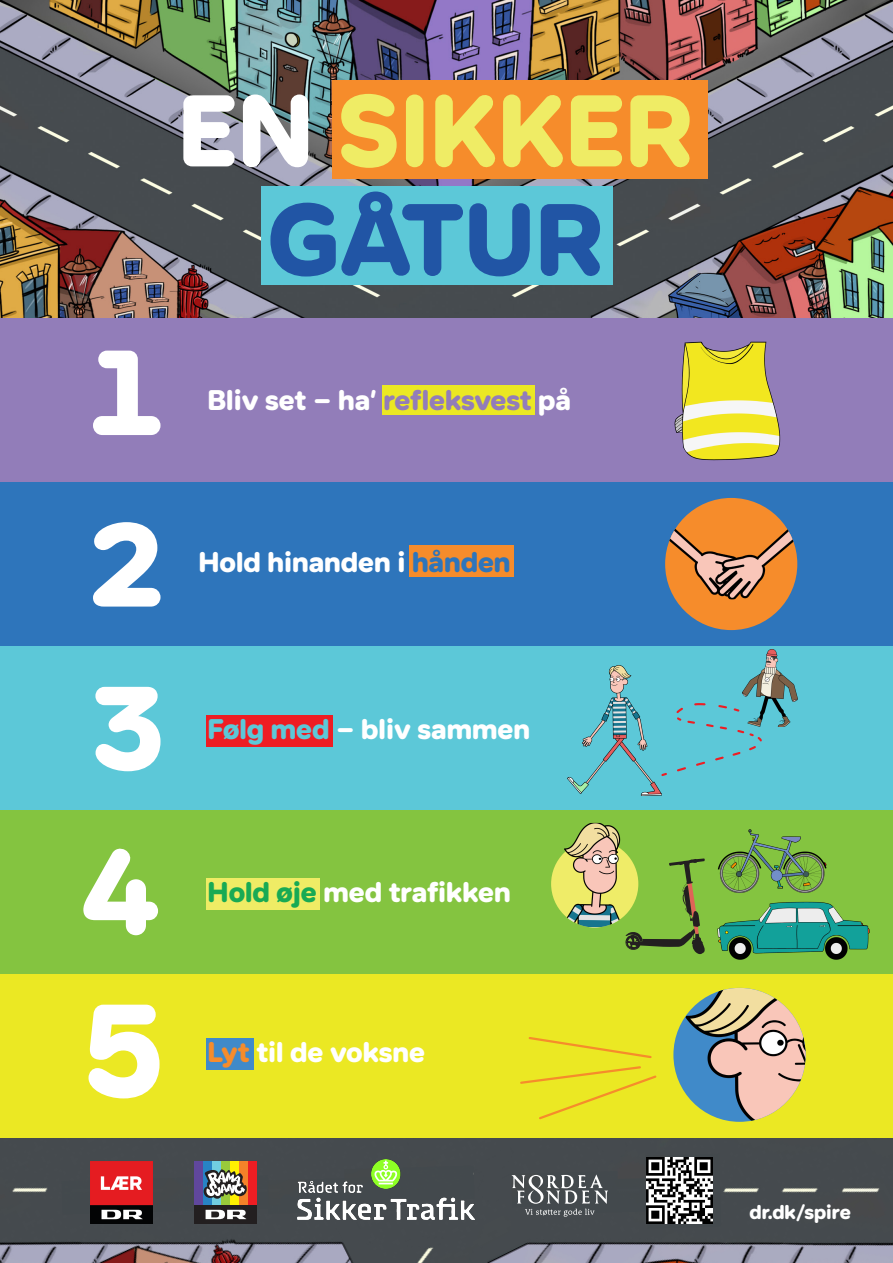
<style>
.page{position:relative;width:893px;height:1263px;background:#fff}
.page>*{position:absolute;margin:0;border:0;box-sizing:border-box;transform-origin:0 0}
.t1{font:700 103.05px "DR Publik Rounded";color:#efec65}
.t2{font:700 103.05px "DR Publik Rounded";letter-spacing:-.005em;color:#2155a5}
.t3{font:700 28.88px "DR Publik Rounded";color:#fff}
.t4{font:700 20.25px "DR Publik Rounded";color:#fff}
.s1{color:#fff}
.s2{color:#927db9}
.s3{color:#2e75bb}
.s4{color:#5cc8d8}
.s5{color:#18aa54}
.s6{color:#f68c2b}
</style>
<div class="page">
<img style="left:0;top:1138px;width:893px;height:125px">
<img style="left:645px;top:1154px;width:76px;height:74px">
<img style="left:0;top:0;width:893px;height:318px">
<div style="left:332px;top:81px;width:376px;height:98px;background:#f68c2b"></div>
<div style="left:262px;top:186px;width:351px;height:99px;background:#5cc8d8"></div>
<div style="left:0;top:318px;width:893px;height:164px;background:#927db9"></div>
<div style="left:0;top:482px;width:893px;height:164px;background:#2e75bb"></div>
<div style="left:0;top:646px;width:893px;height:164px;background:#5cc8d8"></div>
<div style="left:0;top:810px;width:893px;height:164px;background:#84c440"></div>
<div style="left:0;top:974px;width:893px;height:164px;background:#ebe823"></div>
<svg style="left:661px;top:703px;width:101px;height:73px"></svg>
<div style="left:206px;top:715px;width:127px;height:32px;background:#ee1d23"></div>
<svg style="left:95px;top:687px;width:66px;height:84px"></svg>
<div style="left:206px;top:878px;width:114px;height:32px;background:#efec65"></div>
<svg style="left:83px;top:848px;width:75px;height:87px"></svg>
<div style="left:206px;top:1038px;width:47px;height:32px;background:#408ac9"></div>
<svg style="left:89px;top:1005px;width:71px;height:93px"></svg>
<div style="left:409px;top:545px;width:105px;height:32px;background:#f68c2b"></div>
<svg style="left:93px;top:522px;width:68px;height:85px"></svg>
<div style="left:382px;top:385px;width:153px;height:30px;background:#ebe823"></div>
<svg style="left:93px;top:351px;width:68px;height:84px"></svg>
<svg style="left:528px;top:1037px;width:124px;height:21px"></svg>
<svg style="left:520px;top:1066px;width:137px;height:54px"></svg>
<img style="left:674px;top:341px;width:107px;height:120px">
<img style="left:742px;top:649px;width:55px;height:78px">
<img style="left:568px;top:666px;width:93px;height:129px">
<img style="left:718px;top:829px;width:109px;height:56px">
<img style="left:551px;top:840px;width:87px;height:87px;border-radius:44px">
<img style="left:673px;top:988px;width:133px;height:134px">
<img style="left:718px;top:885px;width:152px;height:75px">
<img style="left:559px;top:823px;width:71px;height:35px">
<svg style="left:625px;top:858px;width:80px;height:97px"></svg>
<div style="left:665px;top:498px;width:132px;height:132px;background:#f68c2b;border-radius:50%"></div>
<img style="left:665px;top:498px;width:132px;height:101px">
<img style="left:511px;top:1171px;width:107px;height:36px">
<img style="left:269px;top:1177px;width:29px;height:37px">
<div style="left:62px;top:1175px;width:207px;height:39px;background:#43494d"></div>
<div style="left:194px;top:1161px;width:9px;height:63px;background:#60479d"></div>
<div style="left:203px;top:1161px;width:9px;height:63px;background:#2783c5"></div>
<div style="left:212px;top:1161px;width:9px;height:63px;background:#71cee1"></div>
<div style="left:221px;top:1161px;width:9px;height:63px;background:#99ca3b"></div>
<div style="left:230px;top:1161px;width:9px;height:63px;background:#fff101"></div>
<div style="left:239px;top:1161px;width:9px;height:63px;background:#f58229"></div>
<div style="left:248px;top:1161px;width:9px;height:63px;background:#ee1d23"></div>
<div style="left:194px;top:1205px;width:63px;height:19px;background:#231f20"></div>
<svg style="left:206px;top:1210px;width:40px;height:9px"></svg>
<svg style="left:204px;top:1169px;width:43px;height:30px"></svg>
<img style="left:91px;top:1161px;width:62px;height:63px">
<img style="left:298px;top:1159px;width:176px;height:60px">
<img style="left:608px;top:1178px;width:38px;height:36px">
<svg style="left:512px;top:1174px;width:96px;height:43px;background:#6a6e71"></svg>
<img style="left:646px;top:1157px;width:66px;height:67px">
<p class="t1" style="left:178px;top:67px;width:518px"><span class="s1">EN</span> SIKKER</p>
<p class="t2" style="left:267px;top:176px;width:339px">GÅTUR</p>
<p class="t3" style="left:208px;top:382px;width:365px">Bliv set – ha’ <span class="s2">refleksvest</span> på</p>
<p class="t3" style="left:199px;top:544px;width:314px">Hold hinanden i <span class="s3">hånden</span></p>
<p class="t3" style="left:208px;top:711px;width:324px"><span class="s4">Følg med</span> – bliv sammen</p>
<p class="t3" style="left:208px;top:874px;width:305px"><span class="s5">Hold øje</span> med trafikken</p>
<p class="t3" style="left:208px;top:1034px;width:219px"><span class="s6">Lyt</span> til de voksne</p>
<p class="t4" style="left:750px;top:1200px;width:103px">dr.dk/spire</p>
</div>
